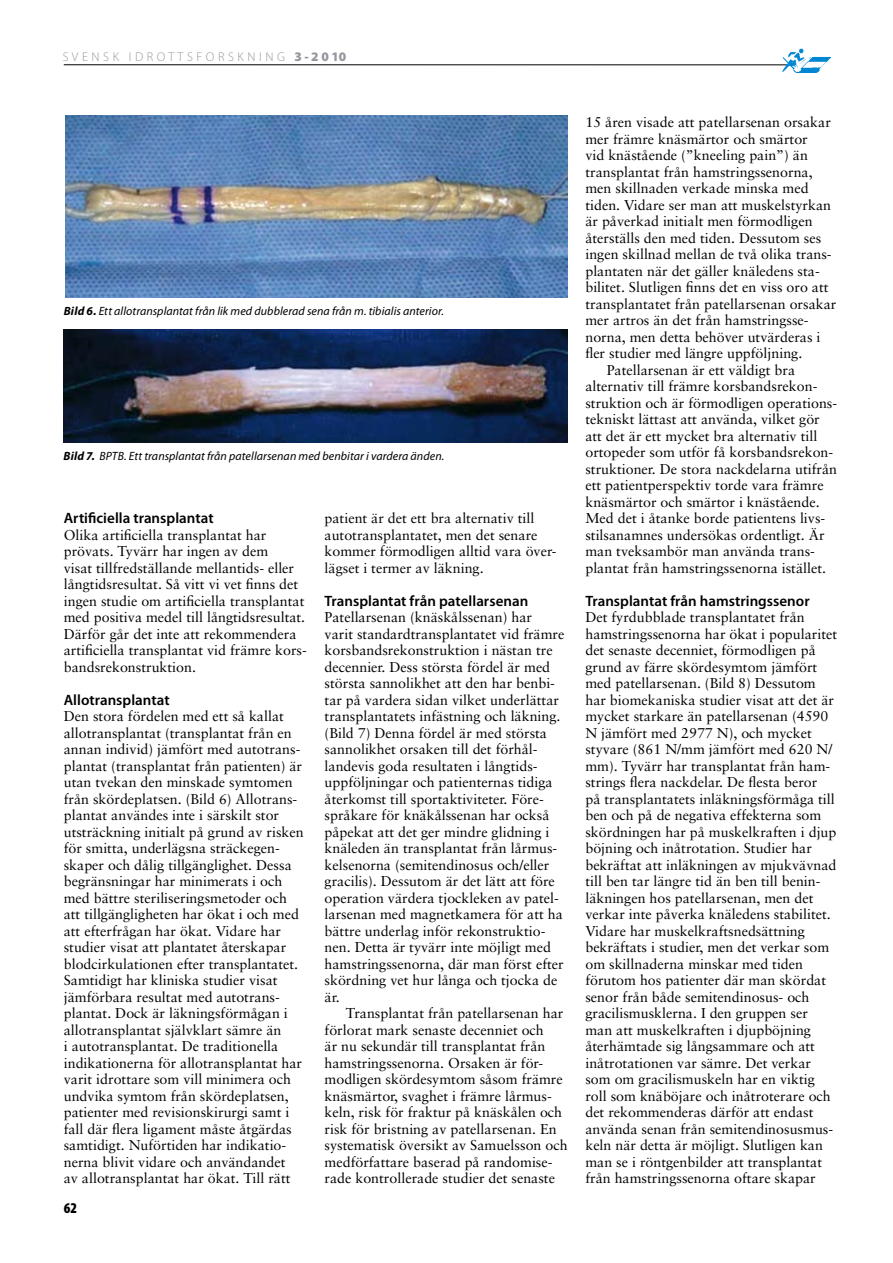
<style>
.page{position:relative;width:893px;height:1263px;background:#fff}
.page>*{position:absolute;margin:0;border:0;box-sizing:border-box;transform-origin:0 0}
.t1{font:600 15px "Myriad Pro";color:#000}
.t2{font:900 condensed 15px "Myriad Pro";color:#000}
.t3{font:14.25px/16.5px "Sabon";color:#000}
.t4{font:300 12.75px "Myriad Pro";color:#94989e}
.t5{font:italic 12px "Myriad Pro";letter-spacing:.005em;color:#000}
.s1{font-weight:900;font-size:13.05px}
.s2{font-weight:700}
</style>
<div class="page">
<hr style="left:64px;top:64px;width:722px;height:1px;background:#000">
<img style="left:779px;top:48px;width:51px;height:24px">
<img style="left:65px;top:115px;width:503px;height:183px">
<img style="left:64px;top:330px;width:504px;height:112px">
<p class="t4" style="left:63px;top:49px;width:285px">S V E N S K I D R O T T S F O R S K N I N G <span class="s1">3 - 2 0 10</span></p>
<p class="t5" style="left:64px;top:304px;width:382px"><span class="s2">Bild 6.</span> Ett allotransplantat från lik med dubblerad sena från m. tibialis anterior.</p>
<p class="t5" style="left:63px;top:448px;width:382px"><span class="s2">Bild 7.</span> BPTB. Ett transplantat från patellarsenan med benbitar i vardera änden.</p>
<p class="t1" style="left:64px;top:510px;width:151px">Artificiella transplantat</p>
<p class="t3" style="left:64px;top:526px;width:245px">Olika artificiella transplantat har prövats. Tyvärr har ingen av dem<br>visat tillfredställande mellantids- eller långtidsresultat. Så vitt vi vet finns det ingen studie om artificiella transplantat med positiva medel till långtidsresultat.<br>Därför går det inte att rekommendera artificiella transplantat vid främre kors&shy;bandsrekonstruktion.</p>
<p class="t1" style="left:64px;top:691px;width:107px">Allotransplantat</p>
<p class="t3" style="left:64px;top:708px;width:241px">Den stora fördelen med ett så kallat allotransplantat (transplantat från en annan individ) jämfört med autotrans&shy;plantat (transplantat från patienten) är utan tvekan den minskade symtomen från skördeplatsen. (Bild 6) Allotrans&shy;plantat användes inte i särskilt stor utsträckning initialt på grund av risken för smitta, underlägsna sträckegen&shy;skaper och dålig tillgänglighet. Dessa begränsningar har minimerats i och med bättre steriliseringsmetoder och att tillgängligheten har ökat i och med att efterfrågan har ökat. Vidare har studier visat att plantatet återskapar blodcirkulationen efter transplantatet.<br>Samtidigt har kliniska studier visat jämförbara resultat med autotrans&shy;plantat. Dock är läkningsförmågan i allotransplantat självklart sämre än<br>i autotransplantat. De traditionella indikationerna för allotransplantat har varit idrottare som vill minimera och undvika symtom från skördeplatsen, patienter med revisionskirurgi samt i fall där flera ligament måste åtgärdas samtidigt. Nuförtiden har indikatio&shy;nerna blivit vidare och användandet<br>av allotransplantat har ökat. Till rätt</p>
<p class="t2" style="left:64px;top:1199px;width:15px">62</p>
<p class="t3" style="left:325px;top:510px;width:233px">patient är det ett bra alternativ till autotransplantatet, men det senare kommer förmodligen alltid vara över&shy;lägset i termer av läkning.</p>
<p class="t1" style="left:325px;top:592px;width:205px">Transplantat från patellarsenan</p>
<p class="t3" style="left:325px;top:609px;width:241px">Patellarsenan (knäskålssenan) har<br>varit standardtransplantatet vid främre korsbandsrekonstruktion i nästan tre decennier. Dess största fördel är med största sannolikhet att den har benbi&shy;tar på vardera sidan vilket underlättar transplantatets infästning och läkning. (Bild 7) Denna fördel är med största sannolikhet orsaken till det förhål&shy;landevis goda resultaten i långtids&shy;uppföljningar och patienternas tidiga återkomst till sportaktiviteter. Före&shy;språkare för knäkålssenan har också påpekat att det ger mindre glidning i knäleden än transplantat från lårmus&shy;kelsenorna (semitendinosus och/eller gracilis). Dessutom är det lätt att före operation värdera tjockleken av patel&shy;larsenan med magnetkamera för att ha bättre underlag inför rekonstruktio&shy;nen. Detta är tyvärr inte möjligt med hamstringssenorna, där man först efter skördning vet hur långa och tjocka de är.</p>
<p class="t3" style="left:325px;top:1005px;width:245px;text-indent:21px">Transplantat från patellarsenan har förlorat mark senaste decenniet och<br>är nu sekundär till transplantat från hamstringssenorna. Orsaken är för&shy;modligen skördesymtom såsom främre knäsmärtor, svaghet i främre lårmus&shy;keln, risk för fraktur på knäskålen och risk för bristning av patellarsenan. En systematisk översikt av Samuelsson och medförfattare baserad på randomise&shy;rade kontrollerade studier det senaste</p>
<p class="t3" style="left:585px;top:114px;width:247px">15 åren visade att patellarsenan orsakar</p>
<p class="t3" style="left:585px;top:130px;width:224px">mer främre knäsmärtor och smärtor</p>
<p class="t3" style="left:585px;top:147px;width:224px">vid knästående (”kneeling pain”) än</p>
<p class="t3" style="left:585px;top:163px;width:229px">transplantat från hamstringssenorna,</p>
<p class="t3" style="left:585px;top:180px;width:225px">men skillnaden verkade minska med</p>
<p class="t3" style="left:585px;top:196px;width:247px">tiden. Vidare ser man att muskelstyrkan</p>
<p class="t3" style="left:585px;top:213px;width:229px">är påverkad initialt men förmodligen</p>
<p class="t3" style="left:585px;top:229px;width:237px">återställs den med tiden. Dessutom ses</p>
<p class="t3" style="left:585px;top:246px;width:248px">ingen skillnad mellan de två olika trans-</p>
<p class="t3" style="left:585px;top:262px;width:236px">plantaten när det gäller knäledens sta-</p>
<p class="t3" style="left:585px;top:279px;width:245px">bilitet. Slutligen finns det en viss oro att</p>
<p class="t3" style="left:585px;top:295px;width:252px">transplantatet från patellarsenan orsakar</p>
<p class="t3" style="left:585px;top:312px;width:225px">mer artros än det från hamstringsse-</p>
<p class="t3" style="left:585px;top:328px;width:237px">norna, men detta behöver utvärderas i</p>
<p class="t3" style="left:585px;top:345px;width:218px">fler studier med längre uppföljning.</p>
<p class="t3" style="left:607px;top:361px;width:190px">Patellarsenan är ett väldigt bra</p>
<p class="t3" style="left:585px;top:378px;width:233px">alternativ till främre korsbandsrekon-</p>
<p class="t3" style="left:585px;top:394px;width:253px">struktion och är förmodligen operations-</p>
<p class="t3" style="left:585px;top:411px;width:236px">tekniskt lättast att använda, vilket gör</p>
<p class="t3" style="left:585px;top:427px;width:233px">att det är ett mycket bra alternativ till</p>
<p class="t3" style="left:585px;top:444px;width:249px">ortopeder som utför få korsbandsrekon-</p>
<p class="t3" style="left:585px;top:460px;width:253px">struktioner. De stora nackdelarna utifrån</p>
<p class="t3" style="left:585px;top:477px;width:240px">ett patientperspektiv torde vara främre</p>
<p class="t3" style="left:585px;top:493px;width:236px">knäsmärtor och smärtor i knästående.</p>
<p class="t3" style="left:585px;top:510px;width:241px">Med det i åtanke borde patientens livs-</p>
<p class="t3" style="left:585px;top:526px;width:241px">stilsanamnes undersökas ordentligt. Är</p>
<p class="t3" style="left:585px;top:543px;width:231px">man tveksambör man använda trans-</p>
<p class="t3" style="left:585px;top:559px;width:242px">plantat från hamstringssenorna istället.</p>
<p class="t1" style="left:585px;top:592px;width:226px">Transplantat från hamstringssenor</p>
<p class="t3" style="left:585px;top:609px;width:253px">Det fyrdubblade transplantatet från hamstringssenorna har ökat i popularitet det senaste decenniet, förmodligen på grund av färre skördesymtom jämfört med patellarsenan. (Bild 8) Dessutom har biomekaniska studier visat att det är mycket starkare än patellarsenan (4590<br>N jämfört med 2977 N), och mycket styvare (861 N/mm jämfört med 620 N/ mm). Tyvärr har transplantat från ham&shy;strings flera nackdelar. De flesta beror<br>på transplantatets inläkningsförmåga till ben och på de negativa effekterna som skördningen har på muskelkraften i djup böjning och inåtrotation. Studier har bekräftat att inläkningen av mjukvävnad till ben tar längre tid än ben till benin&shy;läkningen hos patellarsenan, men det verkar inte påverka knäledens stabilitet.<br>Vidare har muskelkraftsnedsättning bekräftats i studier, men det verkar som om skillnaderna minskar med tiden förutom hos patienter där man skördat senor från både semitendinosus- och gracilismusklerna. I den gruppen ser man att muskelkraften i djupböjning återhämtade sig långsammare och att inåtrotationen var sämre. Det verkar som om gracilismuskeln har en viktig roll som knäböjare och inåtroterare och det rekommenderas därför att endast använda senan från semitendinosusmus&shy;keln när detta är möjligt. Slutligen kan man se i röntgenbilder att transplantat från hamstringssenorna oftare skapar</p>
</div>
